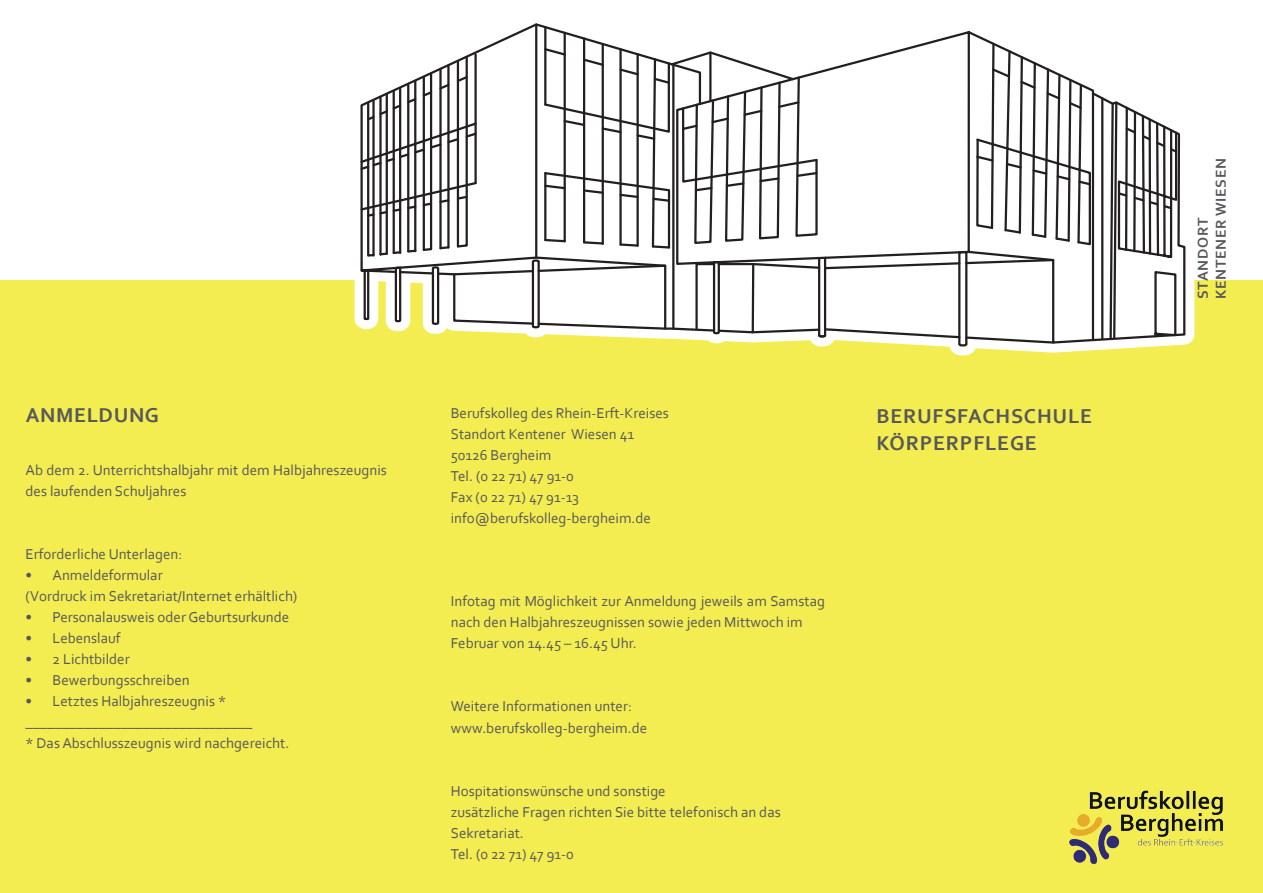
<style>
.page{position:relative;width:1263px;height:893px;background:#fff}
.page>*{position:absolute;margin:0;border:0;box-sizing:border-box;transform-origin:0 0}
.t1{font:700 21px "Corbel";letter-spacing:.04em;color:#57585a}
.t2{font:15px/21px "Corbel";color:#57585a}
.t3{font:700 15px "Corbel";letter-spacing:.05em;color:#57585a}
</style>
<div class="page">
<div style="left:0;top:281px;width:1263px;height:612px;background:#f3ed51"></div>
<img style="left:1069px;top:790px;width:154px;height:75px">
<svg style="left:950px;top:281px;width:244px;height:75px"></svg>
<svg style="left:928px;top:31px;width:258px;height:314px"></svg>
<svg style="left:496px;top:23px;width:104px;height:19px"></svg>
<svg style="left:1108px;top:100px;width:71px;height:241px"></svg>
<hr style="left:1092px;top:93px;width:2px;height:246px;background:#231f20">
<hr style="left:583px;top:39px;width:2px;height:203px;background:#231f20">
<hr style="left:564px;top:33px;width:2px;height:208px;background:#231f20">
<hr style="left:544px;top:27px;width:2px;height:78px;background:#231f20">
<hr style="left:535px;top:24px;width:2px;height:234px;background:#231f20">
<hr style="left:1101px;top:98px;width:2px;height:241px;background:#231f20">
<svg style="left:351px;top:42px;width:741px;height:306px"></svg>
<p class="t1" style="left:26px;top:402px;width:135px">ANMELDUNG</p>
<p class="t2" style="left:26px;top:459px;width:363px">Ab dem 2. Unterrichtshalbjahr mit dem Halbjahreszeugnis des laufenden Schuljahres</p>
<p class="t2" style="left:26px;top:543px;width:158px">Erforderliche Unterlagen:</p>
<p class="t2" style="left:26px;top:564px;width:139px">• Anmeldeformular</p>
<p class="t2" style="left:26px;top:585px;width:273px">(Vordruck im Sekretariat/Internet erhältlich)</p>
<p class="t2" style="left:26px;top:606px;width:265px">• Personalausweis oder Geburtsurkunde</p>
<p class="t2" style="left:26px;top:627px;width:97px">• Lebenslauf</p>
<p class="t2" style="left:26px;top:648px;width:106px">• 2 Lichtbilder</p>
<p class="t2" style="left:26px;top:669px;width:166px">• Bewerbungsschreiben</p>
<p class="t2" style="left:26px;top:690px;width:202px">• Letztes Halbjahreszeugnis *</p>
<p class="t2" style="left:26px;top:711px;width:228px">_______________________________</p>
<p class="t2" style="left:26px;top:732px;width:265px">* Das Abschlusszeugnis wird nachgereicht.</p>
<p class="t2" style="left:451px;top:402px;width:220px">Berufskolleg des Rhein-Erft-Kreises</p>
<p class="t2" style="left:451px;top:423px;width:185px">Standort Kentener Wiesen 41</p>
<p class="t2" style="left:451px;top:444px;width:102px">50126 Bergheim</p>
<p class="t2" style="left:451px;top:465px;width:125px">Tel. (0 22 71) 47 91-0</p>
<p class="t2" style="left:451px;top:486px;width:130px">Fax (0 22 71) 47 91-13</p>
<p class="t2" style="left:451px;top:507px;width:202px">info@berufskolleg-bergheim.de</p>
<p class="t2" style="left:451px;top:591px;width:376px">Infotag mit Möglichkeit zur Anmeldung jeweils am Samstag nach den Halbjahreszeugnissen sowie jeden Mittwoch im</p>
<p class="t2" style="left:451px;top:633px;width:188px">Februar von 14.45 – 16.45 Uhr.</p>
<p class="t2" style="left:451px;top:696px;width:183px">Weitere Informationen unter:</p>
<p class="t2" style="left:451px;top:717px;width:198px">www.berufskolleg-bergheim.de</p>
<p class="t2" style="left:451px;top:780px;width:216px">Hospitationswünsche und sonstige</p>
<p class="t2" style="left:451px;top:801px;width:331px">zusätzliche Fragen richten Sie bitte telefonisch an das</p>
<p class="t2" style="left:451px;top:822px;width:75px">Sekretariat.</p>
<p class="t2" style="left:451px;top:843px;width:125px">Tel. (0 22 71) 47 91-0</p>
<p class="t1" style="left:876px;top:403px;width:217px">BERUFSFACHSCHULE</p>
<p class="t1" style="left:876px;top:430px;width:162px">KÖRPERPFLEGE</p>
<p class="t3" style="left:1211px;top:299px;width:143px;rotate:-90deg">KENTENER WIESEN</p>
<p class="t3" style="left:1193px;top:299px;width:83px;rotate:-90deg">STANDORT</p>
</div>
